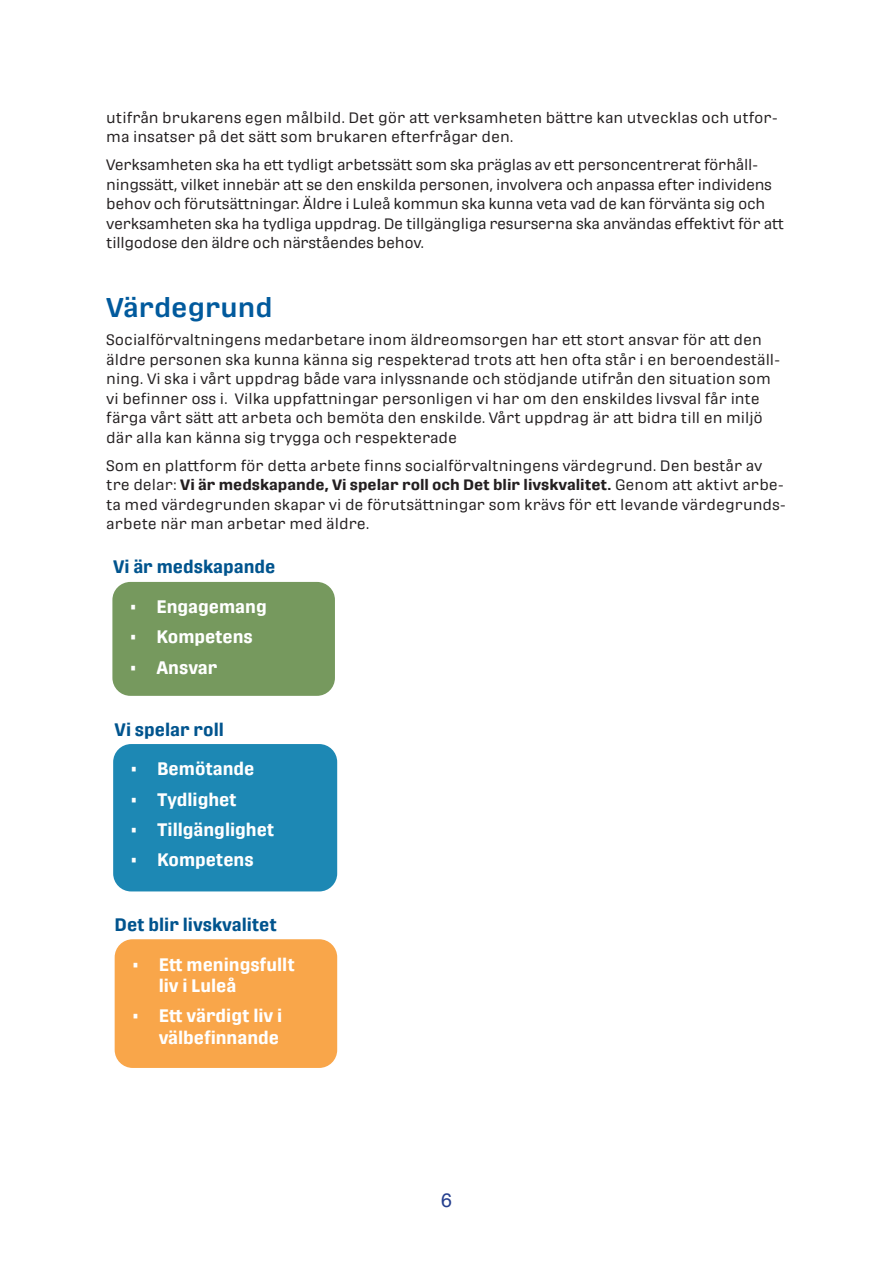
<style>
.page{position:relative;width:893px;height:1263px;background:#fff}
.page>*{position:absolute;margin:0;border:0;box-sizing:border-box;transform-origin:0 0}
.t1{font:600 27px "Protipo Wide";color:#015a9d}
.t2{font:19.5px "Helvetica";color:#253f8e}
.t3{font:700 18px/21.6px "Protipo";color:#fff}
.t4{font:700 18px "Protipo";color:#00548e}
.t5{font:15px/19.5px "Protipo Wide";letter-spacing:-.005em;color:#231f20}
.s1{font-weight:700}
</style>
<div class="page">
<div style="left:112px;top:582px;width:223px;height:114px;background:#76995e;border-radius:18px"></div>
<div style="left:113px;top:744px;width:224px;height:147px;background:#1d88b4;border-radius:18px"></div>
<div style="left:115px;top:939px;width:222px;height:129px;background:#f9a64a;border-radius:18px"></div>
<p class="t5" style="left:106px;top:108px;width:673px">utifrån brukarens egen målbild. Det gör att verksamheten bättre kan utvecklas och utfor&shy;ma insatser på det sätt som brukaren efterfrågar den.</p>
<p class="t5" style="left:106px;top:155px;width:679px">Verksamheten ska ha ett tydligt arbetssätt som ska präglas av ett personcentrerat förhåll&shy;ningssätt, vilket innebär att se den enskilda personen, involvera och anpassa efter individens behov och förutsättningar. Äldre i Luleå kommun ska kunna veta vad de kan förvänta sig och verksamheten ska ha tydliga uppdrag. De tillgängliga resurserna ska användas effektivt för att tillgodose den äldre och närståendes behov.</p>
<h1 class="t1" style="left:106px;top:292px;width:168px">Värdegrund</h1>
<p class="t5" style="left:106px;top:330px;width:676px">Socialförvaltningens medarbetare inom äldreomsorgen har ett stort ansvar för att den äldre personen ska kunna känna sig respekterad trots att hen ofta står i en beroendeställ&shy;ning. Vi ska i vårt uppdrag både vara inlyssnande och stödjande utifrån den situation som vi befinner oss i. Vilka uppfattningar personligen vi har om den enskildes livsval får inte färga vårt sätt att arbeta och bemöta den enskilde. Vårt uppdrag är att bidra till en miljö där alla kan känna sig trygga och respekterade</p>
<p class="t5" style="left:106px;top:455px;width:681px">Som en plattform för detta arbete finns socialförvaltningens värdegrund. Den består av tre delar: <span class="s1">Vi är medskapande, Vi spelar roll och Det blir livskvalitet.</span> Genom att aktivt arbe&shy;ta med värdegrunden skapar vi de förutsättningar som krävs för ett levande värdegrunds&shy;arbete när man arbetar med äldre.</p>
<p class="t4" style="left:113px;top:556px;width:164px">Vi är medskapande</p>
<p class="t3" style="left:129px;top:596px;width:139px">• Engagemang</p>
<p class="t3" style="left:129px;top:626px;width:125px">• Kompetens</p>
<p class="t3" style="left:129px;top:656px;width:90px">• Ansvar</p>
<p class="t4" style="left:115px;top:719px;width:111px">Vi spelar roll</p>
<p class="t3" style="left:130px;top:758px;width:126px">• Bemötande</p>
<p class="t3" style="left:130px;top:788px;width:108px">• Tydlighet</p>
<p class="t3" style="left:130px;top:818px;width:146px">• Tillgänglighet</p>
<p class="t3" style="left:130px;top:849px;width:125px">• Kompetens</p>
<p class="t4" style="left:115px;top:914px;width:164px">Det blir livskvalitet</p>
<p class="t3" style="left:159px;top:953px;width:138px;text-indent:-27px">• Ett meningsfullt liv i Luleå</p>
<p class="t3" style="left:132px;top:1005px;width:152px;text-align:right">• Ett värdigt liv i välbefinnande</p>
<h2 class="t2" style="left:441px;top:1185px;width:12px">6</h2>
</div>
